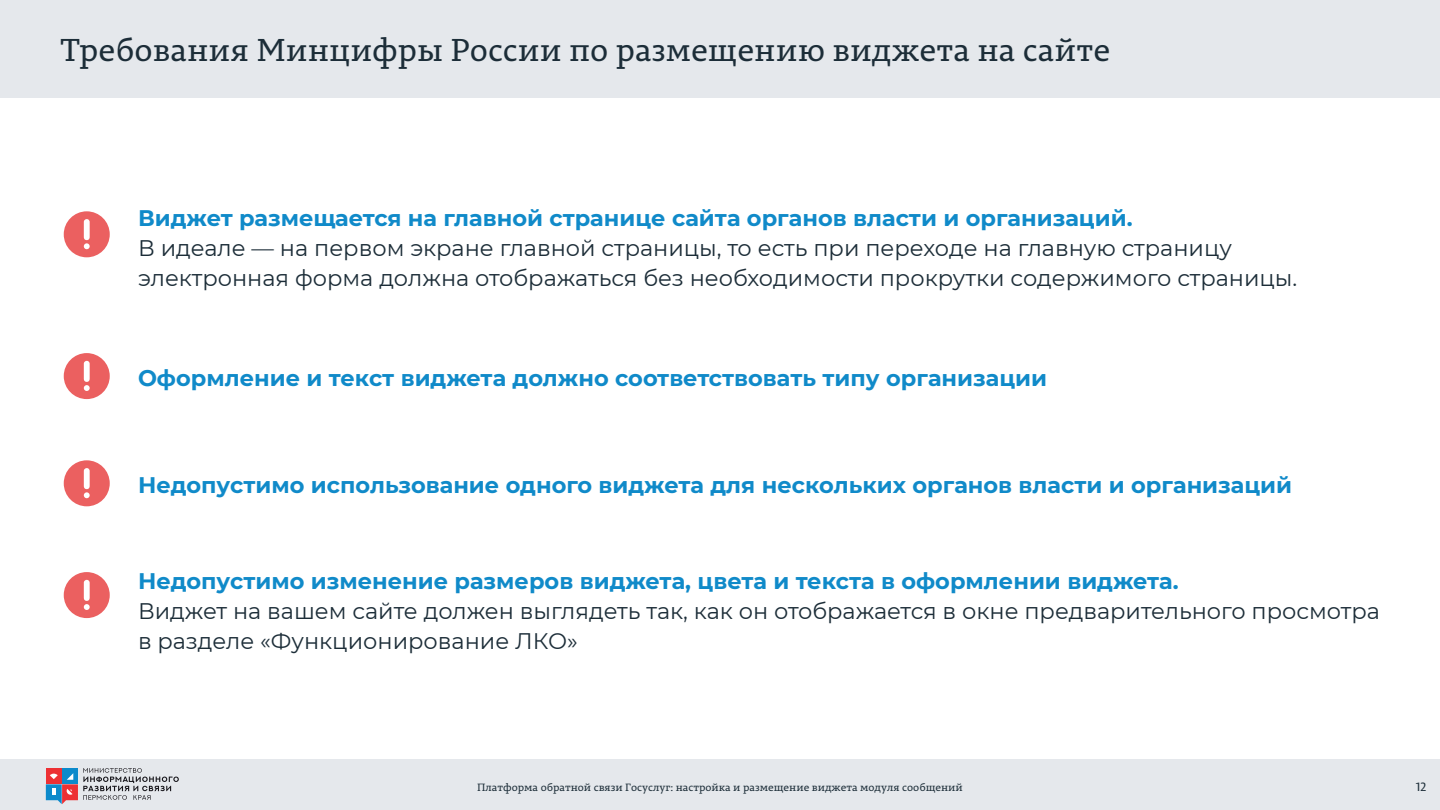
<style>
.page{position:relative;width:1440px;height:810px;background:#fff}
.page>*{position:absolute;margin:0;border:0;box-sizing:border-box;transform-origin:0 0}
.t1{font:31.5px "Permian Slab Serif Typeface";color:#1c2d38}
.t2{font:700 22.5px "Montserrat";color:#108ac9}
.t3{font:22.5px/30px "Montserrat";color:#1c2d38}
.t4{font:12px "Permian Sans Typeface";color:#1c2d38}
.t5{font:10.5px "Permian Slab Serif Typeface";color:#1c2d38}
</style>
<div class="page">
<div style="left:0;top:0;width:1440px;height:98px;background:#e5e8ec"></div>
<div style="left:0;top:759px;width:1440px;height:51px;background:#e5e8ec"></div>
<svg style="left:46px;top:768px;width:133px;height:36px"></svg>
<div style="left:64px;top:211px;width:46px;height:46px;background:#eb6060;border-radius:50%"></div>
<svg style="left:84px;top:219px;width:6px;height:30px"></svg>
<div style="left:64px;top:353px;width:46px;height:46px;background:#eb6060;border-radius:50%"></div>
<svg style="left:84px;top:361px;width:6px;height:30px"></svg>
<div style="left:64px;top:460px;width:46px;height:46px;background:#eb6060;border-radius:50%"></div>
<svg style="left:84px;top:468px;width:6px;height:30px"></svg>
<div style="left:64px;top:572px;width:46px;height:46px;background:#eb6060;border-radius:50%"></div>
<svg style="left:84px;top:580px;width:6px;height:30px"></svg>
<h1 class="t1" style="left:60px;top:37px;width:1052px">Требования Минцифры России по размещению виджета на сайте</h1>
<p class="t2" style="left:138px;top:204px;width:996px">Виджет размещается на главной странице сайта органов власти и организаций.</p>
<p class="t3" style="left:138px;top:233px;width:1161px">В идеале — на первом экране главной страницы, то есть при переходе на главную страницу электронная форма должна отображаться без необходимости прокрутки содержимого страницы.</p>
<p class="t2" style="left:138px;top:364px;width:911px">Оформление и текст виджета должно соответствовать типу организации</p>
<p class="t2" style="left:138px;top:471px;width:1156px">Недопустимо использование одного виджета для нескольких органов власти и организаций</p>
<p class="t2" style="left:138px;top:567px;width:1042px">Недопустимо изменение размеров виджета, цвета и текста в оформлении виджета.</p>
<p class="t3" style="left:138px;top:596px;width:1243px">Виджет на вашем сайте должен выглядеть так, как он отображается в окне предварительного просмотра в разделе «Функционирование ЛКО»</p>
<p class="t5" style="left:477px;top:783px;width:487px">Платформа обратной связи Госуслуг: настройка и размещение виджета модуля сообщений</p>
<p class="t4" style="left:1416px;top:782px;width:12px">12</p>
</div>
